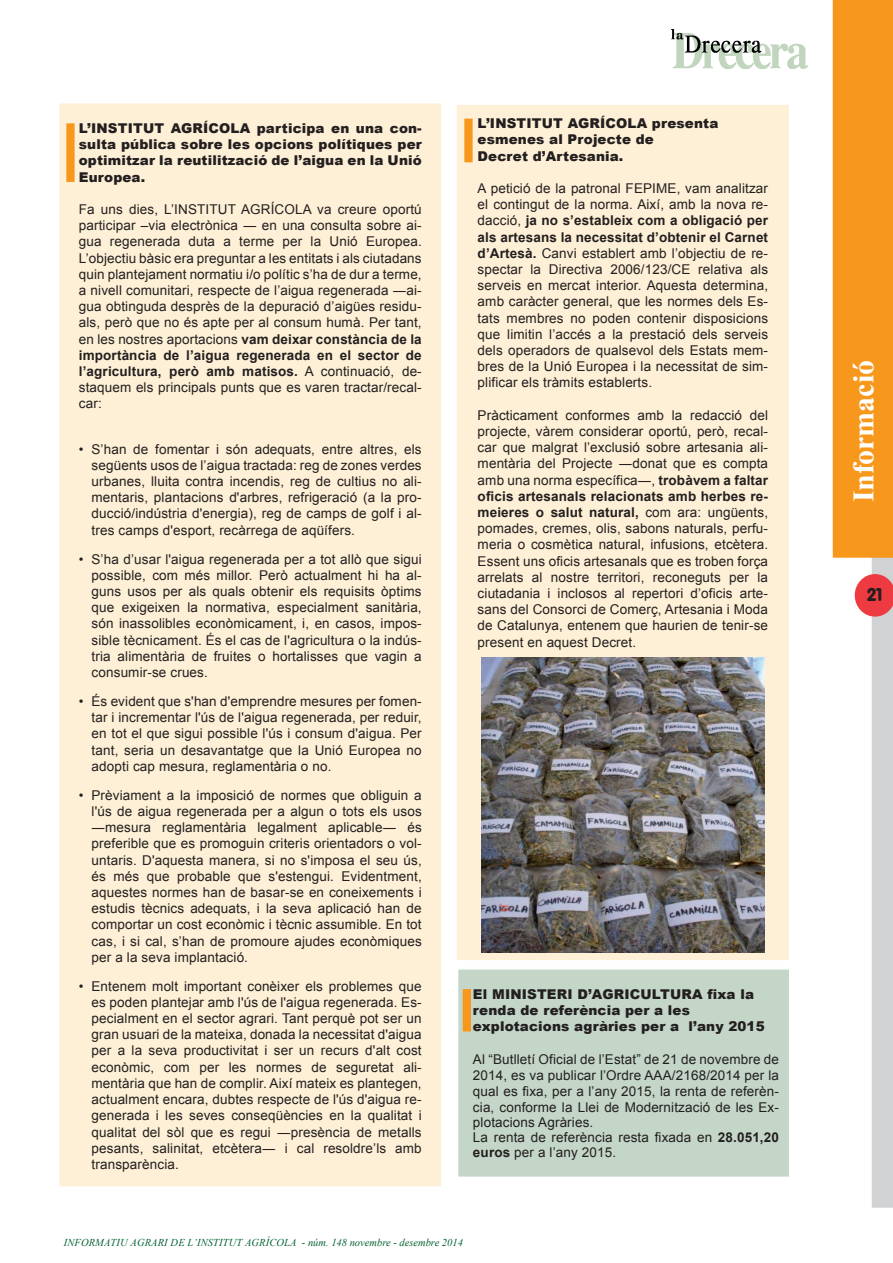
<style>
.page{position:relative;width:893px;height:1263px;background:#fff}
.page>*{position:absolute;margin:0;border:0;box-sizing:border-box;transform-origin:0 0}
.t1{font:700 30px "Times New Roman";color:#fff}
.t2{font:18px "VAG Rounded BT";color:#231f20}
.t3{font:13.5px/16.2px "Arial";letter-spacing:.01em;color:#231f20;text-align:justify}
.t4{font:900 13.5px/16.2px "Arial";letter-spacing:.01em;color:#231f20}
.t5{font:italic 10.5px "Times New Roman";letter-spacing:.01em;color:#00622f}
.s1{font-weight:700}
</style>
<div class="page">
<img style="left:672px;top:30px;width:136px;height:38px">
<div style="left:60px;top:104px;width:380px;height:1081px;background:#fef0d6"></div>
<div style="left:59px;top:103px;width:382px;height:1083px;border:2px solid #fef0d6"></div>
<div style="left:458px;top:106px;width:330px;height:853px;background:#fef0d6"></div>
<div style="left:457px;top:105px;width:332px;height:855px;border:2px solid #fef0d6"></div>
<div style="left:459px;top:970px;width:329px;height:206px;background:#c4d6c7"></div>
<div style="left:458px;top:969px;width:331px;height:207px;border:2px solid #c4d6c7"></div>
<div style="left:67px;top:124px;width:7px;height:57px;background:#f7981d"></div>
<div style="left:66px;top:123px;width:9px;height:59px;border:2px solid #f7981d"></div>
<div style="left:465px;top:119px;width:7px;height:43px;background:#f7981d"></div>
<div style="left:464px;top:119px;width:9px;height:43px;border:2px solid #f7981d"></div>
<div style="left:463px;top:990px;width:7px;height:41px;background:#f7981d"></div>
<div style="left:463px;top:989px;width:8px;height:42px;border:2px solid #f7981d"></div>
<img style="left:481px;top:658px;width:283px;height:295px">
<svg style="left:833px;top:0;width:60px;height:1208px"></svg>
<p class="t4" style="left:79px;top:120px;width:344px;text-align:justify">L’INSTITuT AGRÍCOLA participa en una con&shy;sulta pública sobre les opcions polítiques per optimitzar la reutilització de l’aigua en la unió Europea.</p>
<p class="t3" style="left:79px;top:201px;width:344px">Fa uns dies, L’INSTITUT AGRÍCOLA va creure oportú participar –via electrònica ― en una consulta sobre ai&shy;gua regenerada duta a terme per la Unió Europea.<br>L’objectiu bàsic era preguntar a les entitats i als ciutadans quin plantejament normatiu i/o polític s’ha de dur a terme, a nivell comunitari, respecte de l’aigua regenerada ―ai&shy;gua obtinguda desprès de la depuració d’aigües residu&shy;als, però que no és apte per al consum humà. Per tant, en les nostres aportacions <span class="s1">vam deixar constància de la importància de l’aigua regenerada en el sector de l’agricultura, però amb matisos.</span> A continuació, de&shy;staquem els principals punts que es varen tractar/recal&shy;car:</p>
<p class="t3" style="left:92px;top:441px;width:332px;text-indent:-13px">• S’han de fomentar i són adequats, entre altres, els següents usos de l’aigua tractada: reg de zones verdes urbanes, lluita contra incendis, reg de cultius no ali&shy;mentaris, plantacions d'arbres, refrigeració (a la pro&shy;ducció/indústria d'energia), reg de camps de golf i al&shy;tres camps d'esport, recàrrega de aqüífers.</p>
<p class="t3" style="left:92px;top:551px;width:332px;text-indent:-13px">• S’ha d’usar l'aigua regenerada per a tot allò que sigui possible, com més millor. Però actualment hi ha al&shy;guns usos per als quals obtenir els requisits òptims que exigeixen la normativa, especialment sanitària, són inassolibles econòmicament, i, en casos, impos&shy;sible tècnicament. És el cas de l'agricultura o la indús&shy;tria alimentària de fruites o hortalisses que vagin a consumir-se crues.</p>
<p class="t3" style="left:92px;top:693px;width:332px;text-indent:-13px">• És evident que s'han d'emprendre mesures per fomen&shy;tar i incrementar l'ús de l'aigua regenerada, per reduir, en tot el que sigui possible l'ús i consum d'aigua. Per tant, seria un desavantatge que la Unió Europea no adopti cap mesura, reglamentària o no.</p>
<p class="t3" style="left:92px;top:787px;width:332px;text-indent:-13px">• Prèviament a la imposició de normes que obliguin a l'ús de aigua regenerada per a algun o tots els usos ―mesura reglamentària legalment aplicable― és preferible que es promoguin criteris orientadors o vol&shy;untaris. D'aquesta manera, si no s'imposa el seu ús, és més que probable que s'estengui. Evidentment, aquestes normes han de basar-se en coneixements i estudis tècnics adequats, i la seva aplicació han de comportar un cost econòmic i tècnic assumible. En tot cas, i si cal, s’han de promoure ajudes econòmiques per a la seva implantació.</p>
<p class="t3" style="left:92px;top:978px;width:332px;text-indent:-13px">• Entenem molt important conèixer els problemes que es poden plantejar amb l'ús de l'aigua regenerada. Es&shy;pecialment en el sector agrari. Tant perquè pot ser un gran usuari de la mateixa, donada la necessitat d'aigua per a la seva productivitat i ser un recurs d'alt cost econòmic, com per les normes de seguretat ali&shy;mentària que han de complir. Així mateix es plantegen, actualment encara, dubtes respecte de l'ús d'aigua re&shy;generada i les seves conseqüències en la qualitat i qualitat del sòl que es regui ―presència de metalls pesants, salinitat, etcètera― i cal resoldre’ls amb transparència.</p>
<p class="t4" style="left:478px;top:115px;width:242px">L’INSTITuT AGRÍCOLA presenta esmenes al Projecte de<br>Decret d’Artesania.</p>
<p class="t3" style="left:478px;top:180px;width:292px">A petició de la patronal FEPIME, vam analitzar el contingut de la norma. Així, amb la nova re&shy;dacció, <span class="s1">ja no s’estableix com a obligació per als artesans la necessitat d’obtenir el Carnet d’Artesà.</span> Canvi establert amb l’objectiu de re&shy;spectar la Directiva 2006/123/CE relativa als serveis en mercat interior. Aquesta determina, amb caràcter general, que les normes dels Es&shy;tats membres no poden contenir disposicions que limitin l’accés a la prestació dels serveis dels operadors de qualsevol dels Estats mem&shy;bres de la Unió Europea i la necessitat de sim&shy;plificar els tràmits establerts.</p>
<p class="t3" style="left:478px;top:407px;width:292px">Pràcticament conformes amb la redacció del projecte, vàrem considerar oportú, però, recal&shy;car que malgrat l’exclusió sobre artesania ali&shy;mentària del Projecte ―donat que es compta amb una norma específica―, <span class="s1">trobàvem a faltar oficis artesanals relacionats amb herbes re&shy;meieres o salut natural,</span> com ara: ungüents, pomades, cremes, olis, sabons naturals, perfu&shy;meria o cosmètica natural, infusions, etcètera.<br>Essent uns oficis artesanals que es troben força arrelats al nostre territori, reconeguts per la ciutadania i inclosos al repertori d’oficis arte&shy;sans del Consorci de Comerç, Artesania i Moda de Catalunya, entenem que haurien de tenir-se present en aquest Decret.</p>
<p class="t4" style="left:473px;top:985px;width:293px">El MINISTERI D’AGRICuLTuRA fixa la renda de referència per a les explotacions agràries per a l’any 2015</p>
<p class="t3" style="left:473px;top:1051px;width:308px;line-height:15.6px;text-align:left">Al “Butlletí Oficial de l’Estat” de 21 de novembre de 2014, es va publicar l’Ordre AAA/2168/2014 per la qual es fixa, per a l’any 2015, la renta de referèn&shy;cia, conforme la Llei de Modernització de les Ex&shy;plotacions Agràries.<br>La renta de referència resta fixada en <span class="s1">28.051,20 euros</span> per a l’any 2015.</p>
<p class="t5" style="left:64px;top:1235px;width:401px">INFORMATIU AGRARI DE L’INSTITUT AGRÍCOLA - núm. 148 novembre - desembre 2014</p>
<h1 class="t1" style="left:847px;top:502px;width:144px;rotate:-90deg">Informació</h1>
<h2 class="t2" style="left:867px;top:584px;width:17px">21</h2>
</div>
